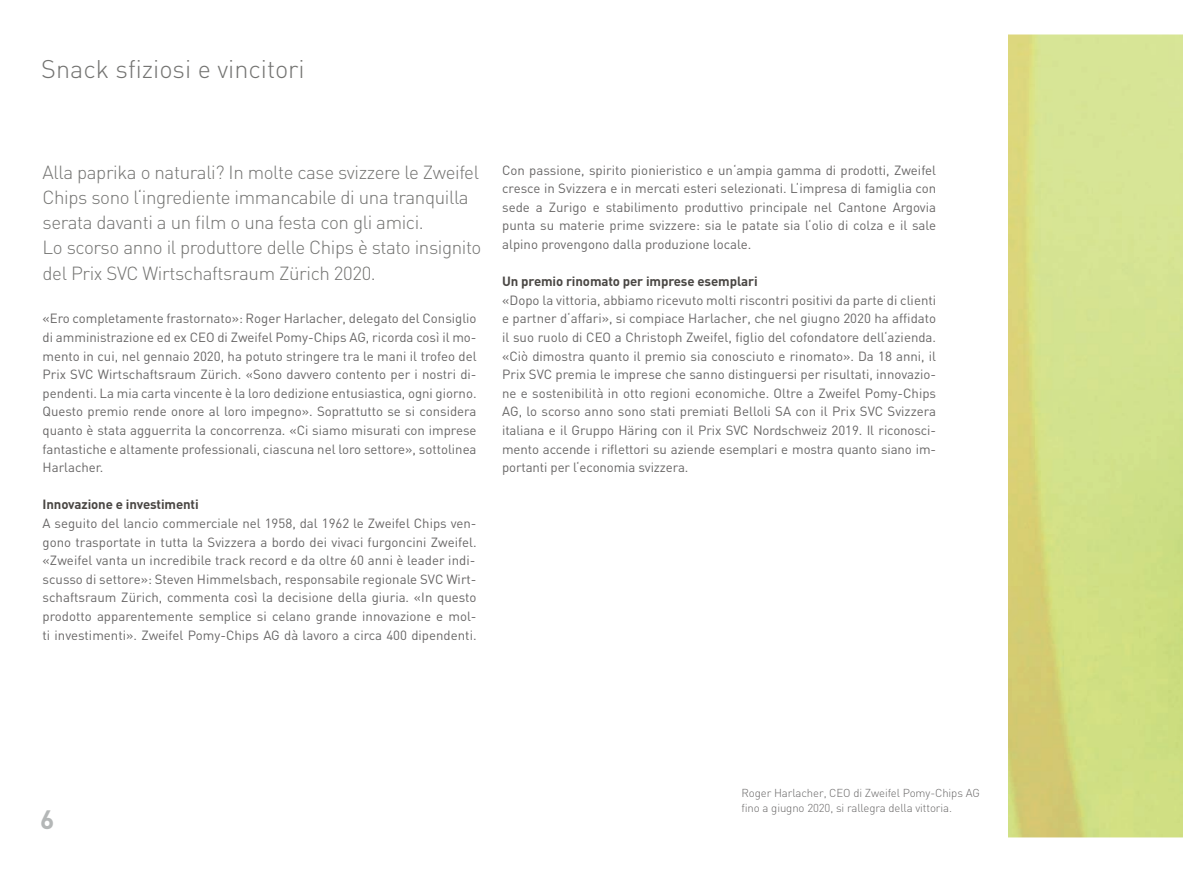
<style>
.page{position:relative;width:1183px;height:872px;background:#fff}
.page>*{position:absolute;margin:0;border:0;box-sizing:border-box;transform-origin:0 0}
.t1{font:700 26.25px "DIN";color:#b4b7b7}
.t2{font:300 25.2px "DIN";color:#737371}
.t3{font:300 18.75px/25.2px "DIN";letter-spacing:-.02em;color:#737371}
.t4{font:13.2px/18.6px "DIN";color:#686666;text-align:justify}
.t5{font:700 13.2px "DIN";letter-spacing:-.01em;color:#4a4744}
.t6{font:300 11.4px/15px "DIN";letter-spacing:-.01em;color:#686666}
</style>
<div class="page">
<svg style="left:1008px;top:34px;width:174px;height:804px;background:#d3dd87"></svg>
<h2 class="t2" style="left:41px;top:53px;width:265px">Snack sfiziosi e vincitori</h2>
<p class="t3" style="left:43px;top:159px;width:440px">Alla paprika o naturali? In molte case svizzere le Zweifel Chips sono l‘ingrediente immancabile di una tranquilla serata davanti a un film o una festa con gli amici.<br>Lo scorso anno il produttore delle Chips è stato insignito del Prix SVC Wirtschaftsraum Zürich 2020.</p>
<p class="t4" style="left:43px;top:309px;width:435px">«Ero completamente frastornato»: Roger Harlacher, delegato del Consiglio di amministrazione ed ex CEO di Zweifel Pomy-Chips AG, ricorda così il mo&shy;mento in cui, nel gennaio 2020, ha potuto stringere tra le mani il trofeo del Prix SVC Wirtschaftsraum Zürich. «Sono davvero contento per i nostri di&shy;pendenti. La mia carta vincente è la loro dedizione entusiastica, ogni giorno.<br>Questo premio rende onore al loro impegno». Soprattutto se si considera quanto è stata agguerrita la concorrenza. «Ci siamo misurati con imprese fantastiche e altamente professionali, ciascuna nel loro settore», sottolinea Harlacher.</p>
<p class="t5" style="left:43px;top:496px;width:158px">Innovazione e investimenti</p>
<p class="t4" style="left:43px;top:514px;width:435px">A seguito del lancio commerciale nel 1958, dal 1962 le Zweifel Chips ven&shy;gono trasportate in tutta la Svizzera a bordo dei vivaci furgoncini Zweifel. «Zweifel vanta un incredibile track record e da oltre 60 anni è leader indi&shy;scusso di settore»: Steven Himmelsbach, responsabile regionale SVC Wirt&shy;schaftsraum Zürich, commenta così la decisione della giuria. «In questo prodotto apparentemente semplice si celano grande innovazione e mol&shy;ti investimenti». Zweifel Pomy-Chips AG dà lavoro a circa 400 dipendenti.</p>
<p class="t4" style="left:502px;top:160px;width:435px">Con passione, spirito pionieristico e un‘ampia gamma di prodotti, Zweifel cresce in Svizzera e in mercati esteri selezionati. L‘impresa di famiglia con sede a Zurigo e stabilimento produttivo principale nel Cantone Argovia punta su materie prime svizzere: sia le patate sia l‘olio di colza e il sale alpino provengono dalla produzione locale.</p>
<p class="t5" style="left:502px;top:273px;width:257px">Un premio rinomato per imprese esemplari</p>
<p class="t4" style="left:502px;top:290px;width:435px">«Dopo la vittoria, abbiamo ricevuto molti riscontri positivi da parte di clienti e partner d‘affari», si compiace Harlacher, che nel giugno 2020 ha affidato il suo ruolo di CEO a Christoph Zweifel, figlio del cofondatore dell‘azienda. «Ciò dimostra quanto il premio sia conosciuto e rinomato». Da 18 anni, il Prix SVC premia le imprese che sanno distinguersi per risultati, innovazio&shy;ne e sostenibilità in otto regioni economiche. Oltre a Zweifel Pomy-Chips AG, lo scorso anno sono stati premiati Belloli SA con il Prix SVC Svizzera italiana e il Gruppo Häring con il Prix SVC Nordschweiz 2019. Il riconosci&shy;mento accende i riflettori su aziende esemplari e mostra quanto siano im&shy;portanti per l‘economia svizzera.</p>
<h1 class="t1" style="left:40px;top:802px;width:16px">6</h1>
<p class="t6" style="left:741px;top:785px;width:240px">Roger Harlacher, CEO di Zweifel Pomy-Chips AG fino a giugno 2020, si rallegra della vittoria.</p>
</div>
